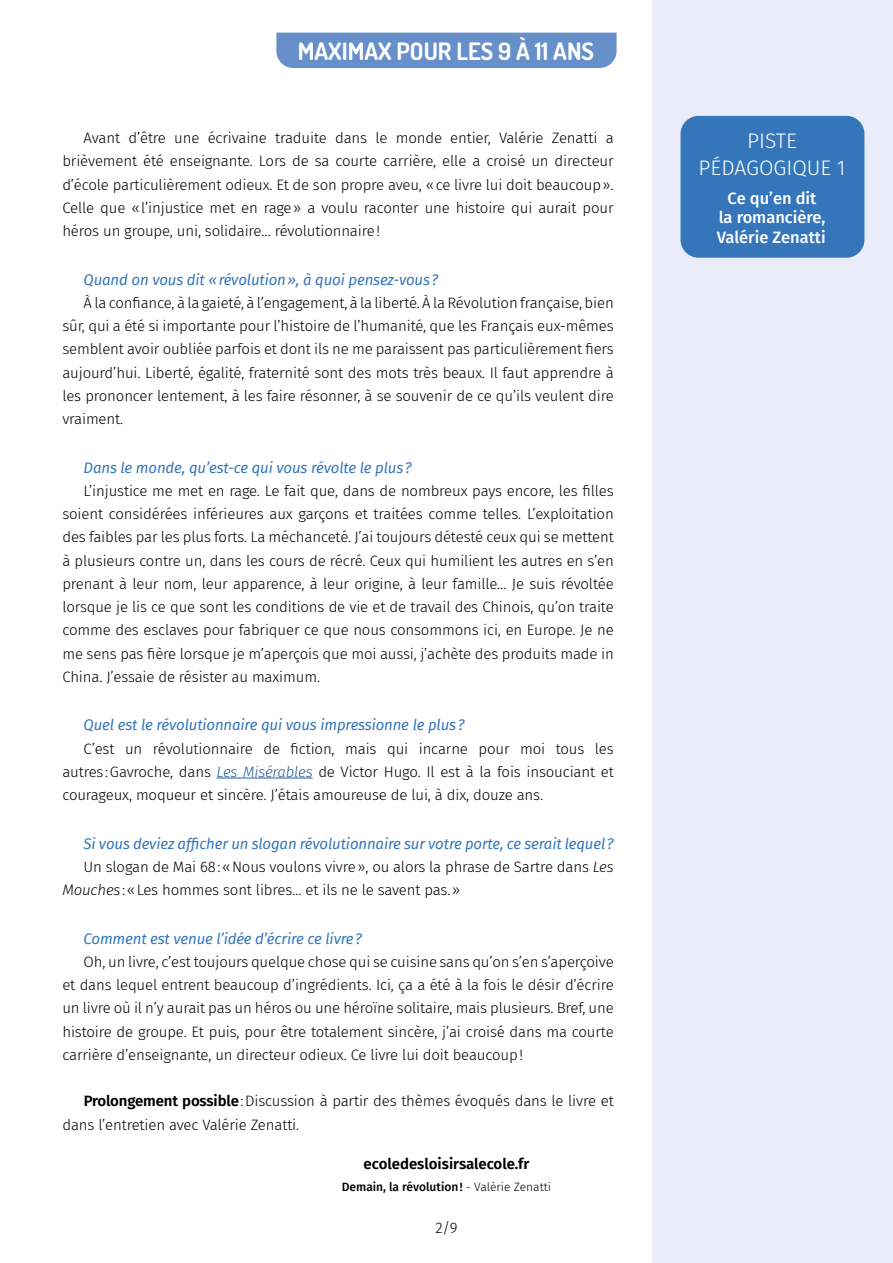
<style>
.page{position:relative;width:893px;height:1263px;background:#fff}
.page>*{position:absolute;margin:0;border:0;box-sizing:border-box;transform-origin:0 0}
.t1{font:700 24px "Dosis";color:#fff}
.t2{font:300 21px/27px "Fira Sans";color:#fff;text-align:center}
.t3{font:500 16.5px/19.8px "Fira Sans";color:#fff;text-align:center}
.t4{font:300 15px/23.2px "Fira Sans";letter-spacing:-.01em;color:#000;text-align:justify}
.t5{font:italic 15px "Fira Sans";letter-spacing:-.01em;color:#3576bb}
.t6{font:600 15px "Fira Sans";color:#000}
.t7{font:500 12px "Fira Sans";color:#000}
.s1{font-style:italic;color:#265b9b}
.s2{font-style:italic}
.s3{font-weight:600}
.s4{font-weight:300}
</style>
<div class="page">
<div style="left:652px;top:0;width:241px;height:1263px;background:#eaedf9"></div>
<div style="left:276px;top:33px;width:341px;height:35px;background:#678fca"></div>
<hr style="left:216px;top:778px;width:97px;height:1px;background:#265b9b">
<div style="left:680px;top:116px;width:184px;height:142px;background:#3576bb;border-radius:18px"></div>
<h1 class="t1" style="left:298px;top:35px;width:298px">MAXIMAX POUR LES 9 À 11 ANS</h1>
<p class="t4" style="left:62px;top:126px;width:553px;text-indent:21px">Avant d’être une écrivaine traduite dans le monde entier, Valérie Zenatti a brièvement été enseignante. Lors de sa courte carrière, elle a croisé un directeur d’école particulièrement odieux. Et de son propre aveu, «ce livre lui doit beaucoup».<br>Celle que «l’injustice met en rage» a voulu raconter une histoire qui aurait pour héros un groupe, uni, solidaire… révolutionnaire!</p>
<p class="t5" style="left:84px;top:268px;width:356px">Quand on vous dit «révolution», à quoi pensez-vous?</p>
<p class="t4" style="left:62px;top:291px;width:553px;text-indent:21px">À la confiance, à la gaieté, à l’engagement, à la liberté. À la Révolution française, bien sûr, qui a été si importante pour l’histoire de l’humanité, que les Français eux-mêmes semblent avoir oubliée parfois et dont ils ne me paraissent pas particulièrement fiers aujourd’hui. Liberté, égalité, fraternité sont des mots très beaux. Il faut apprendre à les prononcer lentement, à les faire résonner, à se souvenir de ce qu’ils veulent dire vraiment.</p>
<p class="t5" style="left:84px;top:456px;width:330px">Dans le monde, qu’est-ce qui vous révolte le plus?</p>
<p class="t4" style="left:62px;top:479px;width:553px;text-indent:21px">L’injustice me met en rage. Le fait que, dans de nombreux pays encore, les filles soient considérées inférieures aux garçons et traitées comme telles. L’exploitation des faibles par les plus forts. La méchanceté. J’ai toujours détesté ceux qui se mettent à plusieurs contre un, dans les cours de récré. Ceux qui humilient les autres en s’en prenant à leur nom, leur apparence, à leur origine, à leur famille… Je suis révoltée lorsque je lis ce que sont les conditions de vie et de travail des Chinois, qu’on traite comme des esclaves pour fabriquer ce que nous consommons ici, en Europe. Je ne me sens pas fière lorsque je m’aperçois que moi aussi, j’achète des produits made in China. J’essaie de résister au maximum.</p>
<p class="t5" style="left:84px;top:714px;width:382px">Quel est le révolutionnaire qui vous impressionne le plus?</p>
<p class="t4" style="left:62px;top:737px;width:553px;text-indent:21px">C’est un révolutionnaire de fiction, mais qui incarne pour moi tous les autres:Gavroche, dans <span class="s1">Les Misérables</span> de Victor Hugo. Il est à la fois insouciant et courageux, moqueur et sincère. J’étais amoureuse de lui, à dix, douze ans.</p>
<p class="t5" style="left:84px;top:832px;width:532px">Si vous deviez afficher un slogan révolutionnaire sur votre porte, ce serait lequel?</p>
<p class="t4" style="left:84px;top:855px;width:532px">Un slogan de Mai 68:«Nous voulons vivre», ou alors la phrase de Sartre dans <span class="s2">Les</span></p>
<p class="t4" style="left:62px;top:878px;width:399px"><span class="s2">Mouches</span>:«Les hommes sont libres… et ils ne le savent pas.»</p>
<p class="t5" style="left:84px;top:927px;width:280px">Comment est venue l’idée d’écrire ce livre?</p>
<p class="t4" style="left:62px;top:950px;width:553px;text-indent:21px">Oh, un livre, c’est toujours quelque chose qui se cuisine sans qu’on s’en s’aperçoive et dans lequel entrent beaucoup d’ingrédients. Ici, ça a été à la fois le désir d’écrire un livre où il n’y aurait pas un héros ou une héroïne solitaire, mais plusieurs. Bref, une histoire de groupe. Et puis, pour être totalement sincère, j’ai croisé dans ma courte carrière d’enseignante, un directeur odieux. Ce livre lui doit beaucoup!</p>
<p class="t4" style="left:62px;top:1089px;width:553px;text-indent:21px"><span class="s3">Prolongement possible</span>:Discussion à partir des thèmes évoqués dans le livre et dans l’entretien avec Valérie Zenatti.</p>
<p class="t6" style="left:364px;top:1151px;width:167px">ecoledesloisirsalecole.fr</p>
<p class="t7" style="left:342px;top:1177px;width:211px">Demain, la révolution! <span class="s4">- Valérie Zenatti</span></p>
<p class="t4" style="left:435px;top:1216px;width:24px">2/9</p>
<h2 class="t2" style="left:699px;top:127px;width:148px">PISTE<br>PÉDAGOGIQUE 1</h2>
<p class="t3" style="left:717px;top:187px;width:110px">Ce qu’en dit<br>la romancière,<br>Valérie Zenatti</p>
</div>
